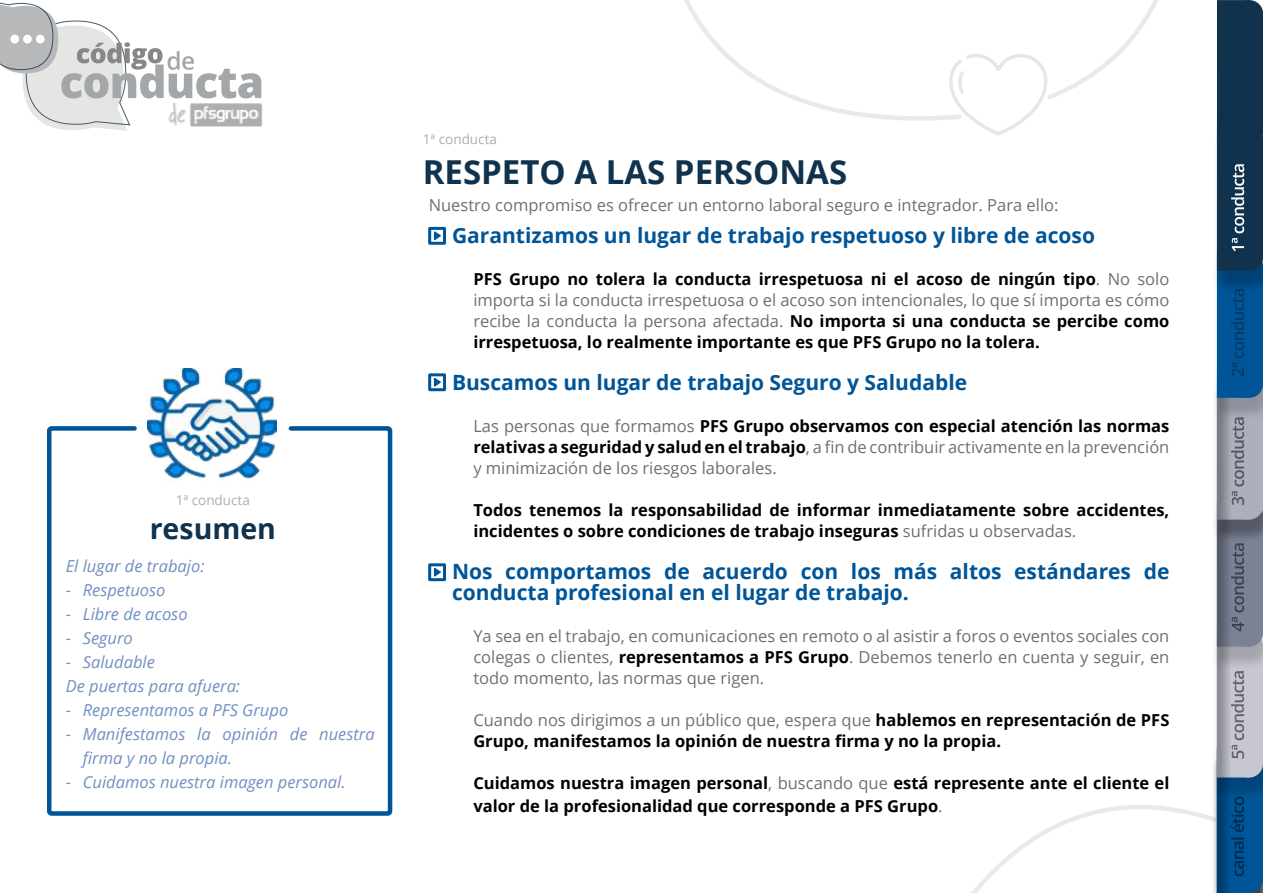
<style>
.page{position:relative;width:1263px;height:893px;background:#fff}
.page>*{position:absolute;margin:0;border:0;box-sizing:border-box;transform-origin:0 0}
.t1{font:700 33px "Open Sans";color:#10324d}
.t2{font:700 28.5px "Open Sans";color:#10324d}
.t3{font:700 21px/21px "Open Sans";color:#005598}
.t4{font:700 16.5px/21px "Open Sans";color:#000}
.t5{font:16.5px/21px "Open Sans";color:#6f6f6e;text-align:justify}
.t6{font:italic 16.5px/24px "Open Sans";color:#738fc1}
.t7{font:13.5px "Open Sans";color:#b0aeac}
.s1{font-style:normal}
.s2{font-weight:400;color:#6f6f6e}
.s3{font-weight:700;color:#000}
</style>
<div class="page">
<div style="left:1212px;top:638px;width:51px;height:162px;background:#000;opacity:.19"></div>
<div style="left:1226px;top:646px;width:37px;height:118px;background:#c7c7d2"></div>
<div style="left:1217px;top:632px;width:32px;height:145px;background:#c7c7d2"></div>
<div style="left:1235px;top:750px;width:28px;height:27px;background:#c7c7d2;border-radius:50%"></div>
<div style="left:1212px;top:507px;width:51px;height:162px;background:#000;opacity:.17"></div>
<div style="left:1226px;top:515px;width:37px;height:118px;background:#7c8296"></div>
<div style="left:1217px;top:502px;width:32px;height:145px;background:#7c8296"></div>
<div style="left:1235px;top:619px;width:28px;height:28px;background:#7c8296;border-radius:50%"></div>
<div style="left:1212px;top:380px;width:51px;height:162px;background:#000;opacity:.31"></div>
<div style="left:1226px;top:388px;width:37px;height:118px;background:#adafbd"></div>
<div style="left:1217px;top:375px;width:32px;height:145px;background:#adafbd"></div>
<div style="left:1235px;top:492px;width:28px;height:28px;background:#adafbd;border-radius:50%"></div>
<div style="left:1212px;top:259px;width:51px;height:162px;background:#000;opacity:.17"></div>
<div style="left:1226px;top:267px;width:37px;height:117px;background:#005598"></div>
<div style="left:1217px;top:253px;width:32px;height:145px;background:#005598"></div>
<div style="left:1235px;top:370px;width:28px;height:28px;background:#005598;border-radius:50%"></div>
<div style="left:1212px;top:131px;width:51px;height:162px;background:#000;opacity:.23"></div>
<div style="left:1226px;top:139px;width:37px;height:118px;background:#10324d"></div>
<div style="left:1217px;top:126px;width:32px;height:145px;background:#10324d"></div>
<div style="left:1235px;top:126px;width:28px;height:27px;background:#10324d;border-radius:50%"></div>
<div style="left:1235px;top:243px;width:28px;height:28px;background:#10324d;border-radius:50%"></div>
<svg style="left:1231px;top:164px;width:13px;height:87px"></svg>
<div style="left:1226px;top:14px;width:37px;height:117px;background:#10324d"></div>
<div style="left:1217px;top:0;width:32px;height:145px;background:#10324d"></div>
<div style="left:1235px;top:0;width:28px;height:28px;background:#10324d;border-radius:50%"></div>
<div style="left:1235px;top:117px;width:28px;height:28px;background:#10324d;border-radius:50%"></div>
<img style="left:148px;top:369px;width:128px;height:110px">
<div style="left:47px;top:426px;width:345px;height:390px;border:4px solid #005598;border-radius:2px"></div>
<svg style="left:1231px;top:671px;width:13px;height:87px"></svg>
<svg style="left:1231px;top:289px;width:13px;height:87px"></svg>
<svg style="left:1217px;top:398px;width:14px;height:378px"></svg>
<svg style="left:1231px;top:417px;width:13px;height:88px"></svg>
<svg style="left:1231px;top:543px;width:13px;height:88px"></svg>
<div style="left:428px;top:227px;width:18px;height:18px;border:3px solid #005598"></div>
<svg style="left:433px;top:230px;width:10px;height:12px"></svg>
<div style="left:428px;top:373px;width:18px;height:18px;border:3px solid #005598"></div>
<svg style="left:433px;top:377px;width:10px;height:12px"></svg>
<div style="left:428px;top:563px;width:18px;height:18px;border:3px solid #005598"></div>
<svg style="left:433px;top:567px;width:10px;height:12px"></svg>
<svg style="left:975px;top:122px;width:48px;height:13px"></svg>
<svg style="left:684px;top:0;width:475px;height:122px"></svg>
<svg style="left:971px;top:776px;width:292px;height:117px"></svg>
<svg style="left:0;top:2px;width:261px;height:129px"></svg>
<img style="left:165px;top:100px;width:98px;height:31px">
<p class="t7" style="left:176px;top:491px;width:76px">1ª conducta</p>
<h2 class="t2" style="left:150px;top:509px;width:128px">resumen</h2>
<p class="t6" style="left:66px;top:554px;width:140px">El lugar de trabajo:</p>
<p class="t6" style="left:66px;top:578px;width:101px"><span class="s1">-</span> Respetuoso</p>
<p class="t6" style="left:66px;top:602px;width:123px"><span class="s1">-</span> Libre de acoso</p>
<p class="t6" style="left:66px;top:626px;width:69px"><span class="s1">-</span> Seguro</p>
<p class="t6" style="left:66px;top:650px;width:176px"><span class="s1">-</span> Saludable<br>De puertas para afuera:</p>
<p class="t6" style="left:66px;top:698px;width:224px"><span class="s1">-</span> Representamos a PFS Grupo</p>
<p class="t6" style="left:83px;top:722px;width:293px;text-indent:-17px"><span class="s1">-</span> Manifestamos la opinión de nuestra firma y no la propia.</p>
<p class="t6" style="left:66px;top:770px;width:281px"><span class="s1">-</span> Cuidamos nuestra imagen personal.</p>
<p class="t7" style="left:423px;top:130px;width:76px">1ª conducta</p>
<h1 class="t1" style="left:423px;top:149px;width:426px">RESPETO A LAS PERSONAS</h1>
<p class="t5" style="left:429px;top:194px;width:631px">Nuestro compromiso es ofrecer un entorno laboral seguro e integrador. Para ello:</p>
<p class="t3" style="left:452px;top:225px;width:644px">Garantizamos un lugar de trabajo respetuoso y libre de acoso</p>
<p class="t4" style="left:473px;top:268px;width:698px;text-align:justify">PFS Grupo no tolera la conducta irrespetuosa ni el acoso de ningún tipo<span class="s2">. No solo importa si la conducta irrespetuosa o el acoso son intencionales, lo que sí importa es cómo recibe la conducta la persona afectada.</span> No importa si una conducta se percibe como irrespetuosa, lo realmente importante es que PFS Grupo no la tolera.</p>
<p class="t3" style="left:452px;top:372px;width:517px">Buscamos un lugar de trabajo Seguro y Saludable</p>
<p class="t5" style="left:473px;top:415px;width:698px">Las personas que formamos <span class="s3">PFS Grupo observamos con especial atención las normas relativas a seguridad y salud en el trabajo</span>, a fin de contribuir activamente en la prevención y minimización de los riesgos laborales.</p>
<p class="t4" style="left:473px;top:499px;width:697px">Todos tenemos la responsabilidad de informar inmediatamente sobre accidentes, incidentes o sobre condiciones de trabajo inseguras <span class="s2">sufridas u observadas.</span></p>
<p class="t3" style="left:452px;top:561px;width:719px">Nos comportamos de acuerdo con los más altos estándares de conducta profesional en el lugar de trabajo.</p>
<p class="t5" style="left:473px;top:625px;width:698px">Ya sea en el trabajo, en comunicaciones en remoto o al asistir a foros o eventos sociales con colegas o clientes, <span class="s3">representamos a PFS Grupo</span>. Debemos tenerlo en cuenta y seguir, en todo momento, las normas que rigen.</p>
<p class="t4" style="left:473px;top:709px;width:698px"><span class="s2">Cuando nos dirigimos a un público que, espera que</span> hablemos en representación de PFS<br>Grupo, manifestamos la opinión de nuestra firma y no la propia.</p>
<p class="t4" style="left:473px;top:772px;width:698px;line-height:22.5px">Cuidamos nuestra imagen personal<span class="s2">, buscando que</span> está represente ante el cliente el valor de la profesionalidad que corresponde a PFS Grupo<span class="s2">.</span></p>
</div>
